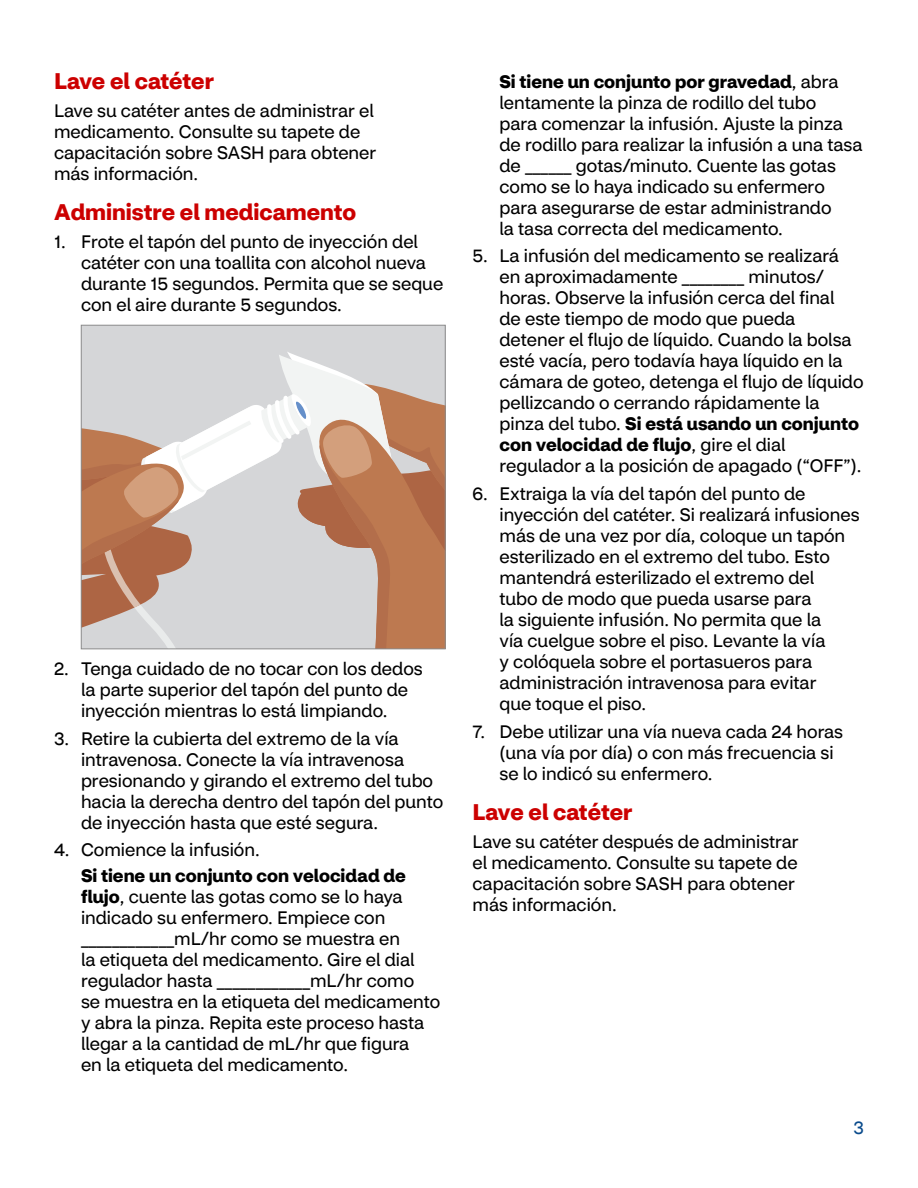
<style>
.page{position:relative;width:918px;height:1188px;background:#fff}
.page>*{position:absolute;margin:0;border:0;box-sizing:border-box;transform-origin:0 0}
.t1{font:700 22.5px "CVS Health Sans";color:#c00}
.t2{font:18px/21px "CVS Health Sans";color:#000}
.t3{font:700 18px/25.5px "CVS Health Sans";color:#000}
.t4{font:18px "CVS Health Sans";color:#0a4b8c}
.s1{font-weight:400}
.s2{font-weight:700}
</style>
<div class="page">
<div style="left:81px;top:325px;width:364px;height:324px;background:#d5d6d8"></div>
<svg style="left:83px;top:352px;width:360px;height:295px"></svg>
<div style="left:81px;top:325px;width:364px;height:324px;border:1px solid #8c8c8c"></div>
<h3 class="t1" style="left:54px;top:67px;width:162px">Lave el catéter</h3>
<p class="t2" style="left:54px;top:100px;width:324px">Lave su catéter antes de administrar el medicamento. Consulte su tapete de capacitación sobre SASH para obtener más información.</p>
<h3 class="t1" style="left:54px;top:198px;width:304px">Administre el medicamento</h3>
<p class="t2" style="left:81px;top:231px;width:364px;text-indent:-27px">1. Frote el tapón del punto de inyección del catéter con una toallita con alcohol nueva durante 15 segundos. Permita que se seque con el aire durante 5 segundos.</p>
<p class="t2" style="left:81px;top:658px;width:343px;text-indent:-27px">2. Tenga cuidado de no tocar con los dedos la parte superior del tapón del punto de inyección mientras lo está limpiando.</p>
<p class="t2" style="left:81px;top:728px;width:364px;text-indent:-27px">3. Retire la cubierta del extremo de la vía intravenosa. Conecte la vía intravenosa presionando y girando el extremo del tubo hacia la derecha dentro del tapón del punto de inyección hasta que esté segura.</p>
<p class="t3" style="left:81px;top:837px;width:326px;text-indent:-27px"><span class="s1">4. Comience la infusión.<br></span>Si tiene un conjunto con velocidad de</p>
<p class="t2" style="left:81px;top:886px;width:361px"><span class="s2">flujo</span>, cuente las gotas como se lo haya indicado su enfermero. Empiece con ____________mL/hr como se muestra en<br>la etiqueta del medicamento. Gire el dial regulador hasta ____________mL/hr como<br>se muestra en la etiqueta del medicamento y abra la pinza. Repita este proceso hasta llegar a la cantidad de mL/hr que figura<br>en la etiqueta del medicamento.</p>
<p class="t2" style="left:500px;top:71px;width:365px"><span class="s2">Si tiene un conjunto por gravedad</span>, abra lentamente la pinza de rodillo del tubo<br>para comenzar la infusión. Ajuste la pinza de rodillo para realizar la infusión a una tasa de ______ gotas/minuto. Cuente las gotas como se lo haya indicado su enfermero para asegurarse de estar administrando<br>la tasa correcta del medicamento.</p>
<p class="t2" style="left:500px;top:246px;width:366px;text-indent:-27px">5. La infusión del medicamento se realizará en aproximadamente ________ minutos/ horas. Observe la infusión cerca del final<br>de este tiempo de modo que pueda detener el flujo de líquido. Cuando la bolsa esté vacía, pero todavía haya líquido en la cámara de goteo, detenga el flujo de líquido pellizcando o cerrando rápidamente la pinza del tubo. <span class="s2">Si está usando un conjunto con velocidad de flujo</span>, gire el dial regulador a la posición de apagado (“OFF”).</p>
<p class="t2" style="left:500px;top:483px;width:362px;text-indent:-27px">6. Extraiga la vía del tapón del punto de inyección del catéter. Si realizará infusiones más de una vez por día, coloque un tapón esterilizado en el extremo del tubo. Esto mantendrá esterilizado el extremo del<br>tubo de modo que pueda usarse para<br>la siguiente infusión. No permita que la<br>vía cuelgue sobre el piso. Levante la vía<br>y colóquela sobre el portasueros para administración intravenosa para evitar<br>que toque el piso.</p>
<p class="t2" style="left:500px;top:721px;width:345px;text-indent:-27px">7. Debe utilizar una vía nueva cada 24 horas (una vía por día) o con más frecuencia si se lo indicó su enfermero.</p>
<h3 class="t1" style="left:472px;top:798px;width:162px">Lave el catéter</h3>
<p class="t2" style="left:472px;top:831px;width:328px">Lave su catéter después de administrar el medicamento. Consulte su tapete de capacitación sobre SASH para obtener más información.</p>
<p class="t4" style="left:854px;top:1117px;width:12px">3</p>
</div>
